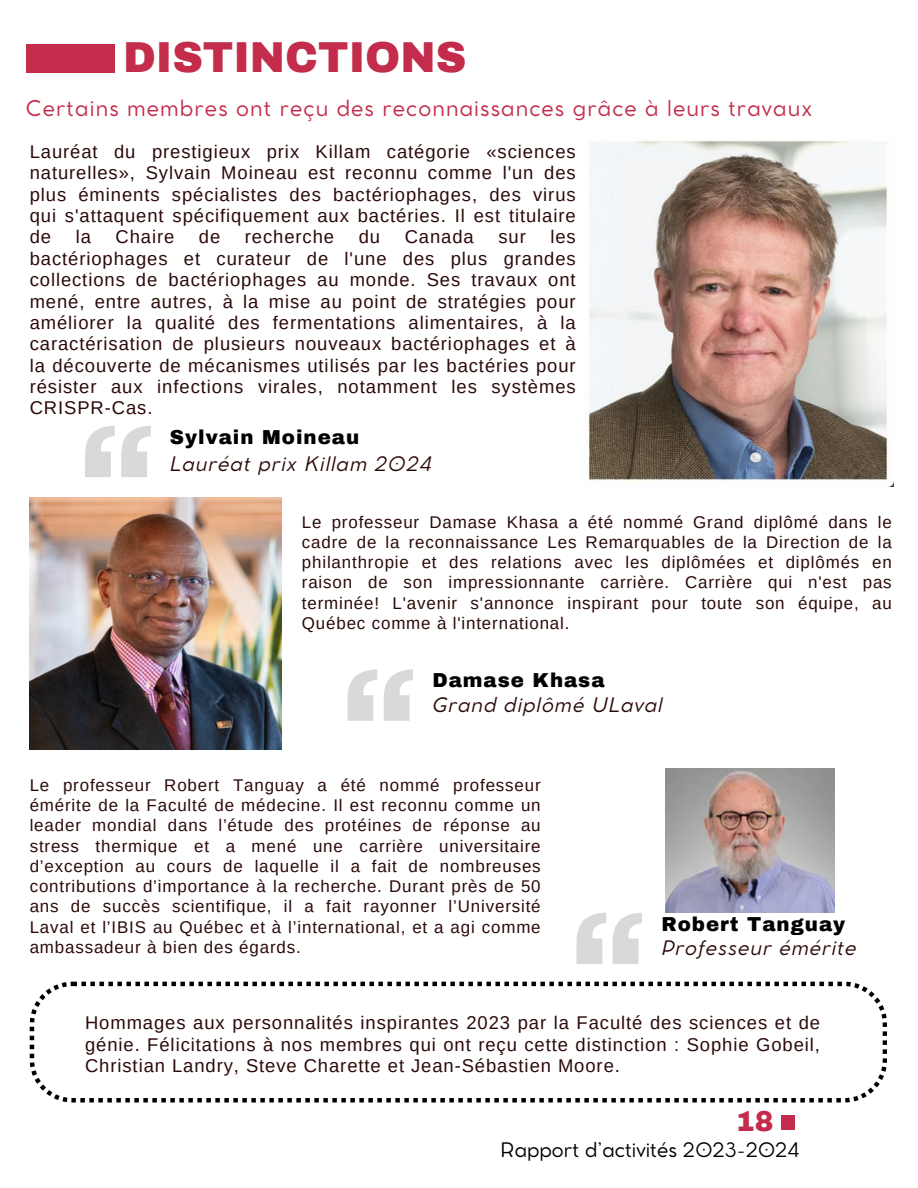
<style>
.page{position:relative;width:918px;height:1188px;background:#fff}
.page>*{position:absolute;margin:0;border:0;box-sizing:border-box;transform-origin:0 0}
.t1{font:900 42.3px "Archivo";color:#c32d4b}
.t2{font:900 28.2px "Archivo";color:#c32d4b}
.t3{font:21.45px "Cocomat Pro";letter-spacing:.05em;color:#c32d4b}
.t4{font:italic 19.8px "Cocomat Pro";letter-spacing:.05em;color:#2b0a09}
.t5{font:900 19.8px "Archivo";letter-spacing:.05em;color:#000}
.t6{font:19.8px "Cocomat Pro";color:#000}
.t7{font:18.45px/21.3px "Arimo";letter-spacing:.05em;color:#2b0a09;text-align:justify}
.t8{font:16.95px/20.2px "Arimo";letter-spacing:.05em;color:#2b0a09;text-align:justify}
</style>
<div class="page">
<div style="left:26px;top:44px;width:88px;height:29px;background:#c32d4b"></div>
<svg style="left:85px;top:426px;width:65px;height:51px"></svg>
<div style="left:781px;top:1115px;width:14px;height:14px;background:#c32d4b"></div>
<img style="left:588px;top:140px;width:306px;height:346px">
<img style="left:30px;top:497px;width:252px;height:252px">
<svg style="left:348px;top:669px;width:65px;height:52px"></svg>
<svg style="left:576px;top:913px;width:66px;height:51px"></svg>
<img style="left:665px;top:768px;width:169px;height:144px">
<svg style="left:30px;top:982px;width:857px;height:120px"></svg>
<p class="t1" style="left:123px;top:34px;width:345px">DISTINCTIONS</p>
<p class="t3" style="left:26px;top:100px;width:788px">Certains membres ont reçu des reconnaissances grâce à leurs travaux</p>
<h2 class="t7" style="left:30px;top:141px;width:548px">Lauréat du prestigieux prix Killam catégorie «sciences naturelles», Sylvain Moineau est reconnu comme l'un des plus éminents spécialistes des bactériophages, des virus qui s'attaquent spécifiquement aux bactéries. Il est titulaire de</h2>
<h2 class="t7" style="left:30px;top:226px;width:548px;text-indent:521px">les bactériophages et curateur de l'une des plus grandes collections de bactériophages au monde. Ses travaux ont mené, entre autres, à la mise au point de stratégies pour améliorer la qualité des fermentations alimentaires, à la caractérisation de plusieurs nouveaux bactériophages et à la découverte de mécanismes utilisés par les bactéries pour résister aux infections virales, notamment les systèmes CRISPR-Cas.</h2>
<h2 class="t7" style="left:76px;top:226px;width:17px">la</h2>
<h2 class="t7" style="left:115px;top:226px;width:60px">Chaire</h2>
<h2 class="t7" style="left:199px;top:226px;width:23px">de</h2>
<h2 class="t7" style="left:245px;top:226px;width:91px">recherche</h2>
<h2 class="t7" style="left:359px;top:226px;width:23px">du</h2>
<h2 class="t7" style="left:405px;top:226px;width:71px">Canada</h2>
<h2 class="t7" style="left:498px;top:226px;width:29px">sur</h2>
<h2 class="t5" style="left:170px;top:426px;width:191px">Sylvain Moineau</h2>
<p class="t4" style="left:170px;top:456px;width:264px">Lauréat prix Killam 2024</p>
<p class="t8" style="left:302px;top:512px;width:591px">Le professeur Damase Khasa a été nommé Grand diplômé dans le cadre de la reconnaissance Les Remarquables de la Direction de la philanthropie et des relations avec les diplômées et diplômés en raison de son impressionnante carrière. Carrière qui n'est pas terminée! L'avenir s'annonce inspirant pour toute son équipe, au Québec comme à l'international.</p>
<p class="t5" style="left:432px;top:670px;width:174px">Damase Khasa</p>
<p class="t4" style="left:432px;top:697px;width:232px">Grand diplômé ULaval</p>
<h2 class="t8" style="left:30px;top:775px;width:513px">Le professeur Robert Tanguay a été nommé professeur émérite de la Faculté de médecine. Il est reconnu comme un leader mondial dans l’étude des protéines de réponse au stress thermique et a mené une carrière universitaire d’exception au cours de laquelle il a fait de nombreuses contributions d’importance à la recherche. Durant près de 50 ans de succès scientifique, il a fait rayonner l’Université Laval et l’IBIS au Québec et à l’international, et a agi comme ambassadeur à bien des égards.</h2>
<h2 class="t5" style="left:661px;top:913px;width:185px">Robert Tanguay</h2>
<h2 class="t4" style="left:661px;top:940px;width:197px">Professeur émérite</h2>
<h2 class="t7" style="left:85px;top:1012px;width:737px">Hommages aux personnalités inspirantes 2023 par la Faculté des sciences et de génie. Félicitations à nos membres qui ont reçu cette distinction : Sophie Gobeil, Christian Landry, Steve Charette et Jean-Sébastien Moore.</h2>
<p class="t2" style="left:736px;top:1107px;width:39px">18</p>
<p class="t6" style="left:500px;top:1142px;width:301px">Rapport d’activités 2023-2024</p>
</div>
